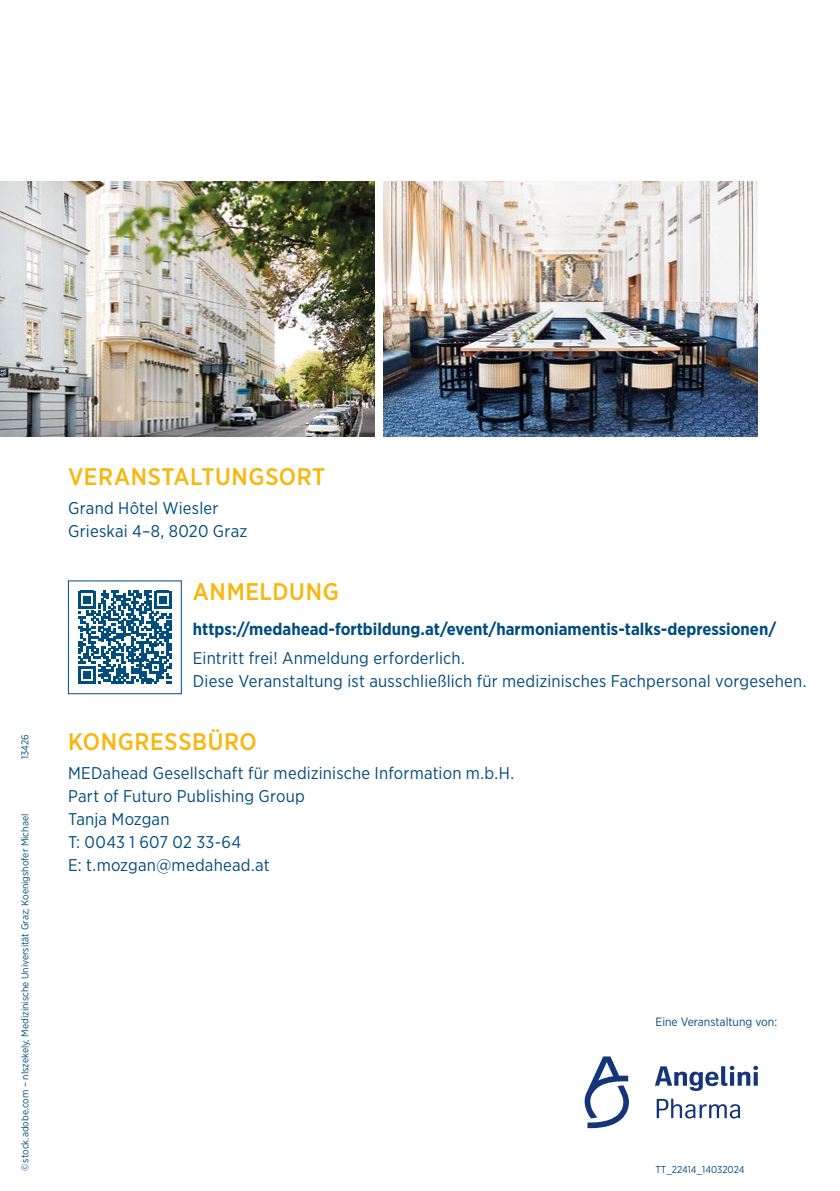
<style>
.page{position:relative;width:840px;height:1191px;background:#fff}
.page>*{position:absolute;margin:0;border:0;box-sizing:border-box;transform-origin:0 0}
.t1{font:500 24px "Gotham Narrow";letter-spacing:.025em;color:#f7b70c}
.t2{font:17px/23px "Gotham Narrow";letter-spacing:.01em;color:#004d7e}
.t3{font:700 17px "Gotham Narrow";color:#004d7e}
.t4{font:12px "Gotham Narrow";color:#004d7e}
.t5{font:10px "Gotham Narrow";color:#004d7e}
</style>
<div class="page">
<svg style="left:78px;top:590px;width:93px;height:94px"></svg>
<img style="left:0;top:181px;width:374px;height:256px">
<img style="left:383px;top:181px;width:374px;height:256px">
<svg style="left:584px;top:1056px;width:44px;height:72px"></svg>
<svg style="left:655px;top:1065px;width:102px;height:26px"></svg>
<svg style="left:656px;top:1098px;width:83px;height:20px"></svg>
<p class="t5" style="left:19px;top:759px;width:26px;rotate:-90deg">13426</p>
<p class="t5" style="left:19px;top:1171px;width:359px;rotate:-90deg">© stock.adobe.com – nlszekely, Medizinische Universität Graz; Koenigshofer Michael</p>
<h1 class="t1" style="left:68px;top:461px;width:259px">VERANSTALTUNGSORT</h1>
<p class="t2" style="left:68px;top:496px;width:181px">Grand Hôtel Wiesler<br>Grieskai 4–8, 8020 Graz</p>
<h1 class="t1" style="left:193px;top:576px;width:147px">ANMELDUNG</h1>
<p class="t3" style="left:193px;top:618px;width:584px">https://medahead-fortbildung.at/event/harmoniamentis-talks-depressionen/</p>
<p class="t2" style="left:193px;top:646px;width:614px">Eintritt frei! Anmeldung erforderlich.<br>Diese Veranstaltung ist ausschließlich für medizinisches Fachpersonal vorgesehen.</p>
<h1 class="t1" style="left:68px;top:726px;width:190px">KONGRESSBÜRO</h1>
<p class="t2" style="left:68px;top:760px;width:447px">MEDahead Gesellschaft für medizinische Information m.b.H.<br>Part of Futuro Publishing Group<br>Tanja Mozgan<br>T: 0043 1 607 02 33-64<br>E: t.mozgan@medahead.at</p>
<p class="t4" style="left:655px;top:1014px;width:123px">Eine Veranstaltung von:</p>
<p class="t5" style="left:655px;top:1162px;width:90px">TT_22414_14032024</p>
</div>
